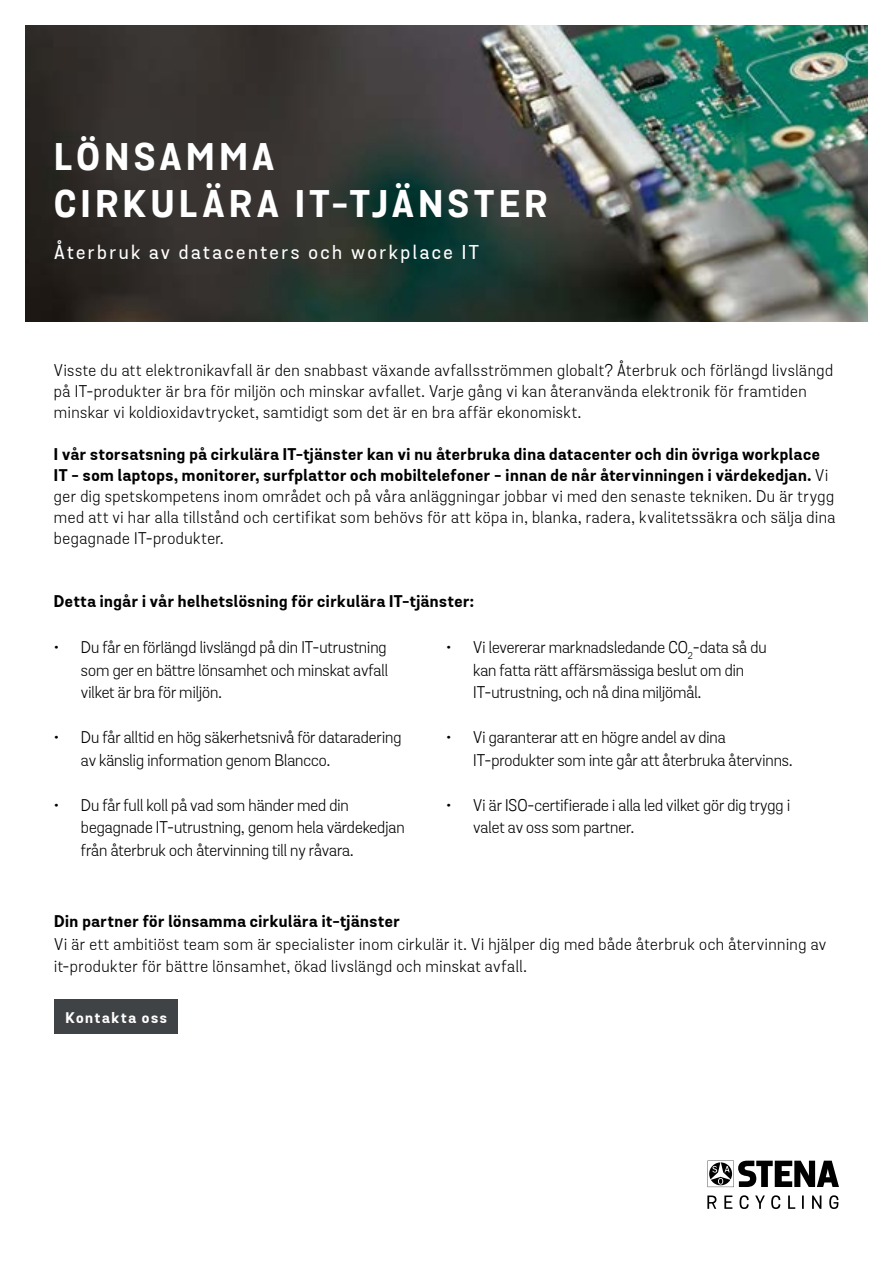
<style>
.page{position:relative;width:893px;height:1263px;background:#fff}
.page>*{position:absolute;margin:0;border:0;box-sizing:border-box;transform-origin:0 0}
.t1{font:700 37.5px/46.5px "Stena Sans";letter-spacing:.125em;color:#fff}
.t2{font:500 19.5px "Stena Sans";letter-spacing:.13em;color:#fff}
.t3{font:16.5px/21px "Stena Sans";letter-spacing:.025em;color:#000}
.t4{font:16.5px/22.5px "Stena Sans";color:#000}
.t5{font:700 16.5px "Stena Sans";letter-spacing:.035em;color:#000}
.t6{font:700 15px "Stena Sans";letter-spacing:.11em;color:#fff}
.s1{font-weight:700}
</style>
<div class="page">
<img style="left:26px;top:26px;width:841px;height:295px">
<svg style="left:707px;top:1161px;width:132px;height:26px"></svg>
<svg style="left:707px;top:1195px;width:131px;height:14px"></svg>
<div style="left:54px;top:1000px;width:124px;height:34px;background:#404346"></div>
<h1 class="t1" style="left:54px;top:136px;width:495px">LÖNSAMMA<br>CIRKULÄRA IT-TJÄNSTER</h1>
<p class="t2" style="left:54px;top:240px;width:426px">Återbruk av datacenters och workplace IT</p>
<p class="t3" style="left:54px;top:360px;width:781px">Visste du att elektronikavfall är den snabbast växande avfallsströmmen globalt? Återbruk och förlängd livslängd på IT-produkter är bra för miljön och minskar avfallet. Varje gång vi kan återanvända elektronik för framtiden minskar vi koldioxidavtrycket, samtidigt som det är en bra affär ekonomiskt.</p>
<p class="t3" style="left:54px;top:444px;width:783px"><span class="s1">I vår storsatsning på cirkulära IT-tjänster kan vi nu återbruka dina datacenter och din övriga workplace IT - som laptops, monitorer, surfplattor och mobiltelefoner - innan de når återvinningen i värdekedjan.</span> Vi ger dig spetskompetens inom området och på våra anläggningar jobbar vi med den senaste tekniken. Du är trygg med att vi har alla tillstånd och certifikat som behövs för att köpa in, blanka, radera, kvalitetssäkra och sälja dina begagnade IT-produkter.</p>
<p class="t5" style="left:54px;top:591px;width:422px">Detta ingår i vår helhetslösning för cirkulära IT-tjänster:</p>
<p class="t3" style="left:81px;top:636px;width:309px;line-height:22.5px;text-align:justify;text-indent:-27px">• Du får en förlängd livslängd på din IT-utrustning som ger en bättre lönsamhet och minskat avfall vilket är bra för miljön.</p>
<p class="t4" style="left:81px;top:726px;width:322px;text-indent:-27px">• Du får alltid en hög säkerhetsnivå för dataradering av känslig information genom Blancco.</p>
<p class="t4" style="left:81px;top:794px;width:325px;text-indent:-27px">• Du får full koll på vad som händer med din begagnade IT-utrustning, genom hela värdekedjan från återbruk och återvinning till ny råvara.</p>
<p class="t4" style="left:473px;top:636px;width:295px;text-indent:-27px">• Vi levererar marknadsledande CO<sub>2</sub>-data så du kan fatta rätt affärsmässiga beslut om din<br>IT-utrustning, och nå dina miljömål.</p>
<p class="t4" style="left:473px;top:726px;width:321px;text-indent:-27px">• Vi garanterar att en högre andel av dina<br>IT-produkter som inte går att återbruka återvinns.</p>
<p class="t4" style="left:473px;top:794px;width:318px;text-indent:-27px">• Vi är ISO-certifierade i alla led vilket gör dig trygg i valet av oss som partner.</p>
<p class="t5" style="left:54px;top:911px;width:347px">Din partner för lönsamma cirkulära it-tjänster</p>
<p class="t3" style="left:54px;top:933px;width:774px;line-height:22.5px">Vi är ett ambitiöst team som är specialister inom cirkulär it. Vi hjälper dig med både återbruk och återvinning av it-produkter för bättre lönsamhet, ökad livslängd och minskat avfall.</p>
<p class="t6" style="left:65px;top:1008px;width:103px">Kontakta oss</p>
</div>
